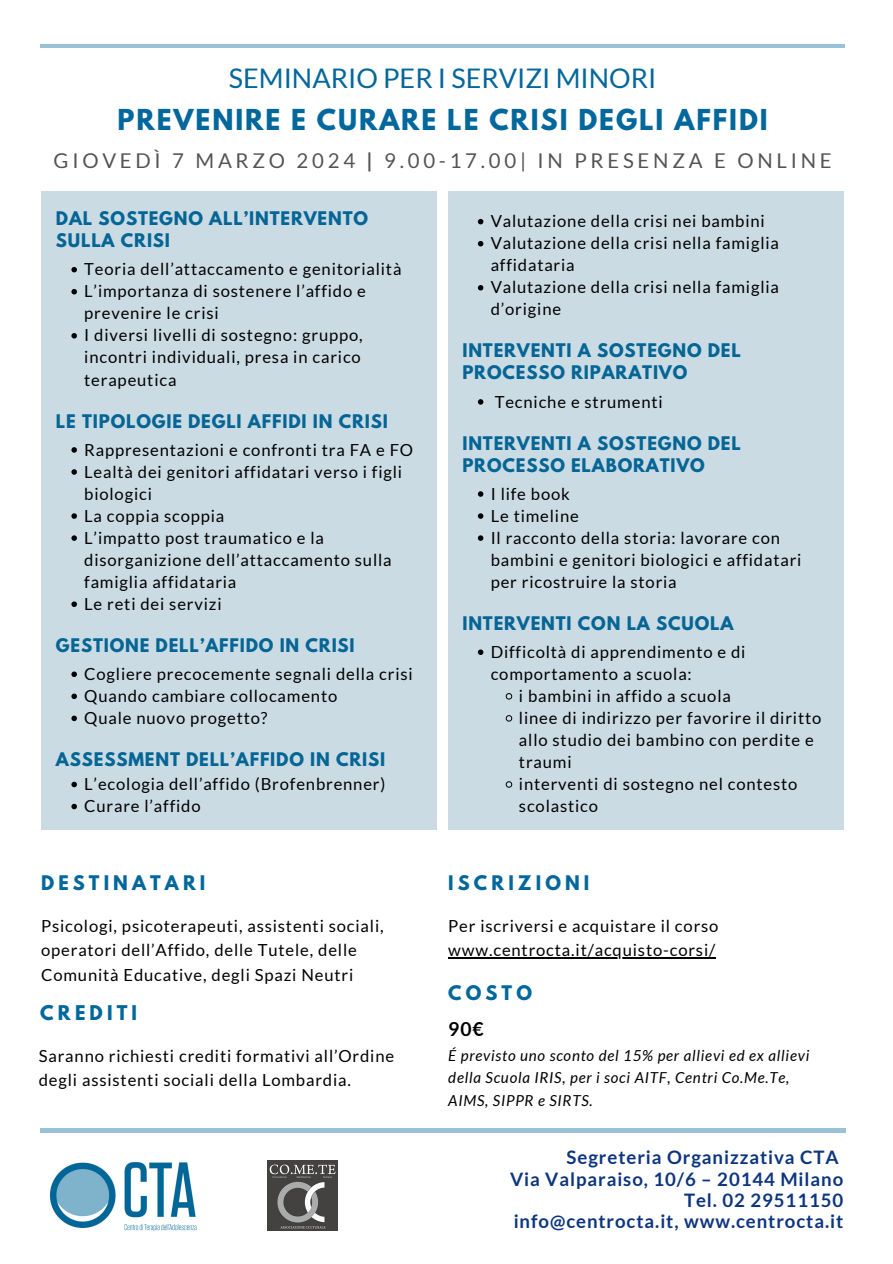
<style>
.page{position:relative;width:893px;height:1264px;background:#fff}
.page>*{position:absolute;margin:0;border:0;box-sizing:border-box;transform-origin:0 0}
.t1{font:27px "Lato";color:#02679c}
.t2{font:700 25.5px "League Spartan";letter-spacing:.075em;color:#02679c}
.t3{font:20.4px "Lato";letter-spacing:.185em;color:#545454}
.t4{font:700 19.35px "Lato";color:#000}
.t5{font:700 18.6px "Lato";letter-spacing:.05em;color:#0d357f}
.t6{font:700 18px "League Spartan";letter-spacing:.23em;color:#02679c}
.t7{font:700 17.85px "League Spartan";letter-spacing:.23em;color:#02679c}
.t8{font:16.65px/22px "Lato";letter-spacing:.05em;color:#000}
.t9{font:700 16.65px/22px "League Spartan";letter-spacing:.05em;color:#056696}
.t10{font:italic 15.15px/22.5px "Lato";letter-spacing:.05em;color:#000}
.s1{font-weight:700}
</style>
<div class="page">
<img style="left:49px;top:1162px;width:148px;height:69px">
<img style="left:268px;top:1160px;width:69px;height:69px">
<hr style="left:40px;top:44px;width:805px;height:3px;background:#02679c">
<hr style="left:40px;top:1128px;width:805px;height:4px;background:#99c2d7">
<div style="left:448px;top:191px;width:396px;height:638px;background:#cbdbe4"></div>
<div style="left:41px;top:191px;width:396px;height:638px;background:#cbdbe4"></div>
<svg style="left:478px;top:219px;width:5px;height:5px"></svg>
<svg style="left:478px;top:241px;width:5px;height:5px"></svg>
<svg style="left:478px;top:285px;width:5px;height:5px"></svg>
<svg style="left:478px;top:399px;width:5px;height:5px"></svg>
<svg style="left:478px;top:491px;width:5px;height:6px"></svg>
<svg style="left:478px;top:513px;width:5px;height:6px"></svg>
<svg style="left:478px;top:535px;width:5px;height:6px"></svg>
<svg style="left:478px;top:649px;width:5px;height:6px"></svg>
<svg style="left:506px;top:693px;width:6px;height:6px"></svg>
<svg style="left:506px;top:715px;width:6px;height:6px"></svg>
<svg style="left:506px;top:781px;width:6px;height:6px"></svg>
<svg style="left:71px;top:267px;width:6px;height:5px"></svg>
<svg style="left:71px;top:289px;width:6px;height:5px"></svg>
<svg style="left:71px;top:333px;width:6px;height:5px"></svg>
<svg style="left:71px;top:447px;width:6px;height:5px"></svg>
<svg style="left:71px;top:469px;width:6px;height:6px"></svg>
<svg style="left:71px;top:513px;width:6px;height:6px"></svg>
<svg style="left:71px;top:535px;width:6px;height:6px"></svg>
<svg style="left:71px;top:601px;width:6px;height:6px"></svg>
<svg style="left:71px;top:671px;width:6px;height:6px"></svg>
<svg style="left:71px;top:693px;width:6px;height:6px"></svg>
<svg style="left:71px;top:715px;width:6px;height:6px"></svg>
<svg style="left:71px;top:781px;width:6px;height:6px"></svg>
<svg style="left:71px;top:803px;width:6px;height:6px"></svg>
<hr style="left:448px;top:957px;width:268px;height:1px;background:#000">
<p class="t1" style="left:229px;top:61px;width:429px">SEMINARIO PER I SERVIZI MINORI</p>
<p class="t2" style="left:118px;top:107px;width:651px">PREVENIRE E CURARE LE CRISI DEGLI AFFIDI</p>
<p class="t3" style="left:54px;top:148px;width:779px">GIOVEDÌ 7 MARZO 2024 <span class="s1">|</span> 9.00-17.00| IN PRESENZA E ONLINE</p>
<p class="t9" style="left:56px;top:209px;width:313px">DAL SOSTEGNO ALL’INTERVENTO<br>SULLA CRISI</p>
<p class="t8" style="left:84px;top:258px;width:318px">Teoria dell’attaccamento e genitorialità</p>
<p class="t8" style="left:84px;top:280px;width:283px">L’importanza di sostenere l’affido e prevenire le crisi</p>
<p class="t8" style="left:84px;top:324px;width:280px;text-align:justify">I diversi livelli di sostegno: gruppo, incontri individuali, presa in carico terapeutica</p>
<p class="t9" style="left:56px;top:412px;width:333px">LE TIPOLOGIE DEGLI AFFIDI IN CRISI</p>
<p class="t8" style="left:84px;top:438px;width:330px">Rappresentazioni e confronti tra FA e FO</p>
<p class="t8" style="left:84px;top:460px;width:319px">Lealtà dei genitori affidatari verso i figli biologici</p>
<p class="t8" style="left:84px;top:504px;width:142px">La coppia scoppia</p>
<p class="t8" style="left:84px;top:526px;width:309px">L’impatto post traumatico e la disorganizione dell’attaccamento sulla famiglia affidataria</p>
<p class="t8" style="left:84px;top:592px;width:139px">Le reti dei servizi</p>
<p class="t9" style="left:56px;top:636px;width:300px">GESTIONE DELL’AFFIDO IN CRISI</p>
<p class="t8" style="left:84px;top:662px;width:330px">Cogliere precocemente segnali della crisi</p>
<p class="t8" style="left:84px;top:684px;width:254px">Quando cambiare collocamento</p>
<p class="t8" style="left:84px;top:706px;width:185px">Quale nuovo progetto?</p>
<p class="t9" style="left:56px;top:750px;width:331px">ASSESSMENT DELL’AFFIDO IN CRISI</p>
<p class="t8" style="left:84px;top:772px;width:303px">L’ecologia dell’affido (Brofenbrenner)</p>
<p class="t8" style="left:84px;top:794px;width:118px">Curare l’affido</p>
<p class="t7" style="left:41px;top:874px;width:166px">DESTINATARI</p>
<p class="t8" style="left:41px;top:912px;width:344px;line-height:24.8px">Psicologi, psicoterapeuti, assistenti sociali, operatori dell’Affido, delle Tutele, delle<br>Comunità Educative, degli Spazi Neutri</p>
<p class="t6" style="left:40px;top:1003px;width:98px">CREDITI</p>
<p class="t8" style="left:39px;top:1044px;width:357px">Saranno richiesti crediti formativi all’Ordine</p>
<p class="t8" style="left:39px;top:1068px;width:313px">degli assistenti sociali della Lombardia.</p>
<p class="t8" style="left:490px;top:210px;width:275px">Valutazione della crisi nei bambini</p>
<p class="t8" style="left:490px;top:232px;width:290px">Valutazione della crisi nella famiglia affidataria</p>
<p class="t8" style="left:490px;top:276px;width:290px">Valutazione della crisi nella famiglia d’origine</p>
<p class="t9" style="left:462px;top:342px;width:280px">INTERVENTI A SOSTEGNO DEL<br>PROCESSO RIPARATIVO</p>
<p class="t8" style="left:494px;top:390px;width:169px">Tecniche e strumenti</p>
<p class="t9" style="left:462px;top:434px;width:280px">INTERVENTI A SOSTEGNO DEL<br>PROCESSO ELABORATIVO</p>
<p class="t8" style="left:490px;top:482px;width:81px">I life book</p>
<p class="t8" style="left:490px;top:504px;width:90px">Le timeline</p>
<p class="t8" style="left:490px;top:526px;width:312px">Il racconto della storia: lavorare con bambini e genitori biologici e affidatari per ricostruire la storia</p>
<p class="t9" style="left:462px;top:614px;width:272px">INTERVENTI CON LA SCUOLA</p>
<p class="t8" style="left:490px;top:640px;width:256px">Difficoltà di apprendimento e di comportamento a scuola:</p>
<p class="t8" style="left:519px;top:684px;width:213px">i bambini in affido a scuola</p>
<p class="t8" style="left:519px;top:706px;width:304px">linee di indirizzo per favorire il diritto allo studio dei bambino con perdite e traumi</p>
<p class="t8" style="left:519px;top:772px;width:280px">interventi di sostegno nel contesto scolastico</p>
<p class="t7" style="left:448px;top:874px;width:142px">ISCRIZIONI</p>
<p class="t8" style="left:448px;top:914px;width:272px">Per iscriversi e acquistare il corso</p>
<p class="t8" style="left:448px;top:938px;width:268px">www.centrocta.it/acquisto-corsi/</p>
<p class="t7" style="left:448px;top:984px;width:85px">COSTO</p>
<p class="t4" style="left:448px;top:1016px;width:37px">90€</p>
<p class="t10" style="left:448px;top:1043px;width:362px">É previsto uno sconto del 15% per allievi ed ex allievi della Scuola IRIS, per i soci AITF, Centri Co.Me.Te,<br>AIMS, SIPPR e SIRTS.</p>
<p class="t5" style="left:566px;top:1145px;width:273px">Segreteria Organizzativa CTA</p>
<p class="t5" style="left:510px;top:1167px;width:335px">Via Valparaiso, 10/6 – 20144 Milano</p>
<p class="t5" style="left:684px;top:1188px;width:161px">Tel. 02 29511150</p>
<p class="t5" style="left:513px;top:1209px;width:331px">info@centrocta.it, www.centrocta.it</p>
</div>
